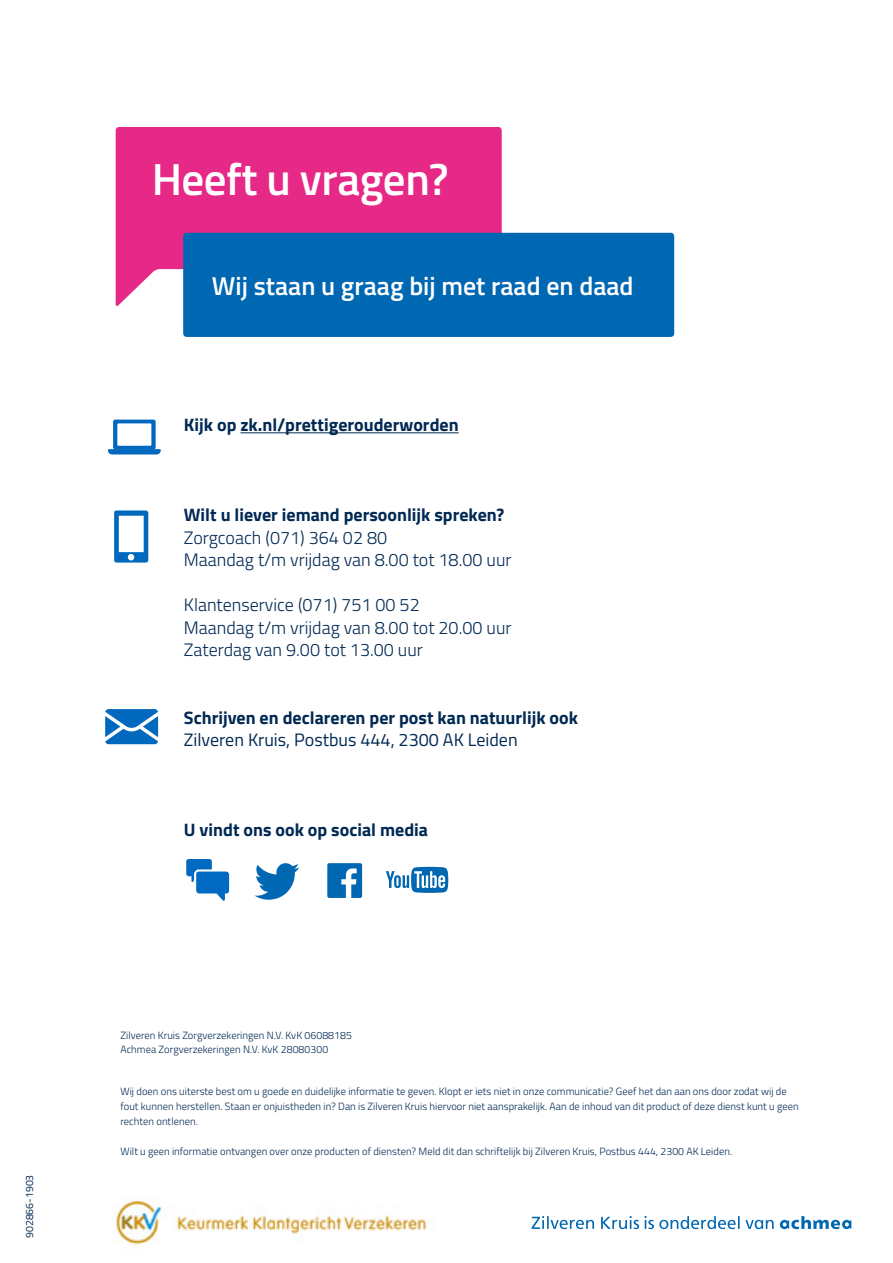
<style>
.page{position:relative;width:893px;height:1263px;background:#fff}
.page>*{position:absolute;margin:0;border:0;box-sizing:border-box;transform-origin:0 0}
.t1{font:600 45px "Titillium Web";letter-spacing:-.01em;color:#fff}
.t2{font:600 25.8px "Titillium Web";color:#fff}
.t3{font:300 18px/22.5px "Titillium Web";color:#002953}
.t4{font:700 18px "Titillium Web";color:#002953}
.t5{font:18px "Titillium Web";color:#002953}
.t6{font:300 10.5px/15px "Titillium Web";letter-spacing:.005em;color:#002953}
.t7{font:10.5px "Titillium Web";color:#002953}
</style>
<div class="page">
<img style="left:113px;top:1200px;width:316px;height:45px">
<div style="left:116px;top:127px;width:386px;height:179px;background:#e62987"></div>
<div style="left:183px;top:233px;width:491px;height:104px;background:#0067b2;border-radius:3px"></div>
<hr style="left:240px;top:433px;width:219px;height:1px;background:#002953">
<svg style="left:780px;top:1216px;width:71px;height:13px"></svg>
<svg style="left:746px;top:1220px;width:28px;height:9px"></svg>
<svg style="left:532px;top:1216px;width:62px;height:13px"></svg>
<svg style="left:601px;top:1216px;width:38px;height:13px"></svg>
<svg style="left:645px;top:1216px;width:95px;height:13px"></svg>
<svg style="left:108px;top:420px;width:53px;height:34px"></svg>
<svg style="left:114px;top:510px;width:34px;height:53px"></svg>
<svg style="left:105px;top:709px;width:53px;height:35px"></svg>
<svg style="left:186px;top:859px;width:43px;height:42px"></svg>
<svg style="left:254px;top:863px;width:45px;height:37px"></svg>
<div style="left:327px;top:863px;width:35px;height:35px;background:#0067b2;border-radius:2px"></div>
<svg style="left:341px;top:868px;width:16px;height:30px"></svg>
<svg style="left:386px;top:867px;width:62px;height:26px"></svg>
<p class="t7" style="left:22px;top:1238px;width:65px;rotate:-90deg">902866-1903</p>
<h1 class="t1" style="left:152px;top:145px;width:298px">Heeft u vragen?</h1>
<h2 class="t2" style="left:212px;top:267px;width:423px">Wij staan u graag bij met raad en daad</h2>
<h3 class="t4" style="left:184px;top:411px;width:276px">Kijk op zk.nl/prettigerouderworden</h3>
<h3 class="t4" style="left:184px;top:501px;width:322px">Wilt u liever iemand persoonlijk spreken?</h3>
<h3 class="t3" style="left:184px;top:525px;width:329px">Zorgcoach (071) 364 02 80<br>Maandag t/m vrijdag van 8.00 tot 18.00 uur</h3>
<h3 class="t3" style="left:184px;top:593px;width:329px">Klantenservice (071) 751 00 52<br>Maandag t/m vrijdag van 8.00 tot 20.00 uur<br>Zaterdag van 9.00 tot 13.00 uur</h3>
<h3 class="t4" style="left:184px;top:704px;width:396px">Schrijven en declareren per post kan natuurlijk ook</h3>
<h3 class="t5" style="left:184px;top:727px;width:335px">Zilveren Kruis, Postbus 444, 2300 AK Leiden</h3>
<h3 class="t4" style="left:184px;top:816px;width:246px">U vindt ons ook op social media</h3>
<p class="t6" style="left:120px;top:1028px;width:233px;line-height:13.5px">Zilveren Kruis Zorgverzekeringen N.V. KvK 06088185<br>Achmea Zorgverzekeringen N.V. KvK 28080300</p>
<p class="t6" style="left:120px;top:1083px;width:680px">Wij doen ons uiterste best om u goede en duidelijke informatie te geven. Klopt er iets niet in onze communicatie? Geef het dan aan ons door zodat wij de fout kunnen herstellen. Staan er onjuistheden in? Dan is Zilveren Kruis hiervoor niet aansprakelijk. Aan de inhoud van dit product of deze dienst kunt u geen rechten ontlenen.</p>
<p class="t6" style="left:120px;top:1143px;width:613px">Wilt u geen informatie ontvangen over onze producten of diensten? Meld dit dan schriftelijk bij Zilveren Kruis, Postbus 444, 2300 AK Leiden.</p>
</div>
